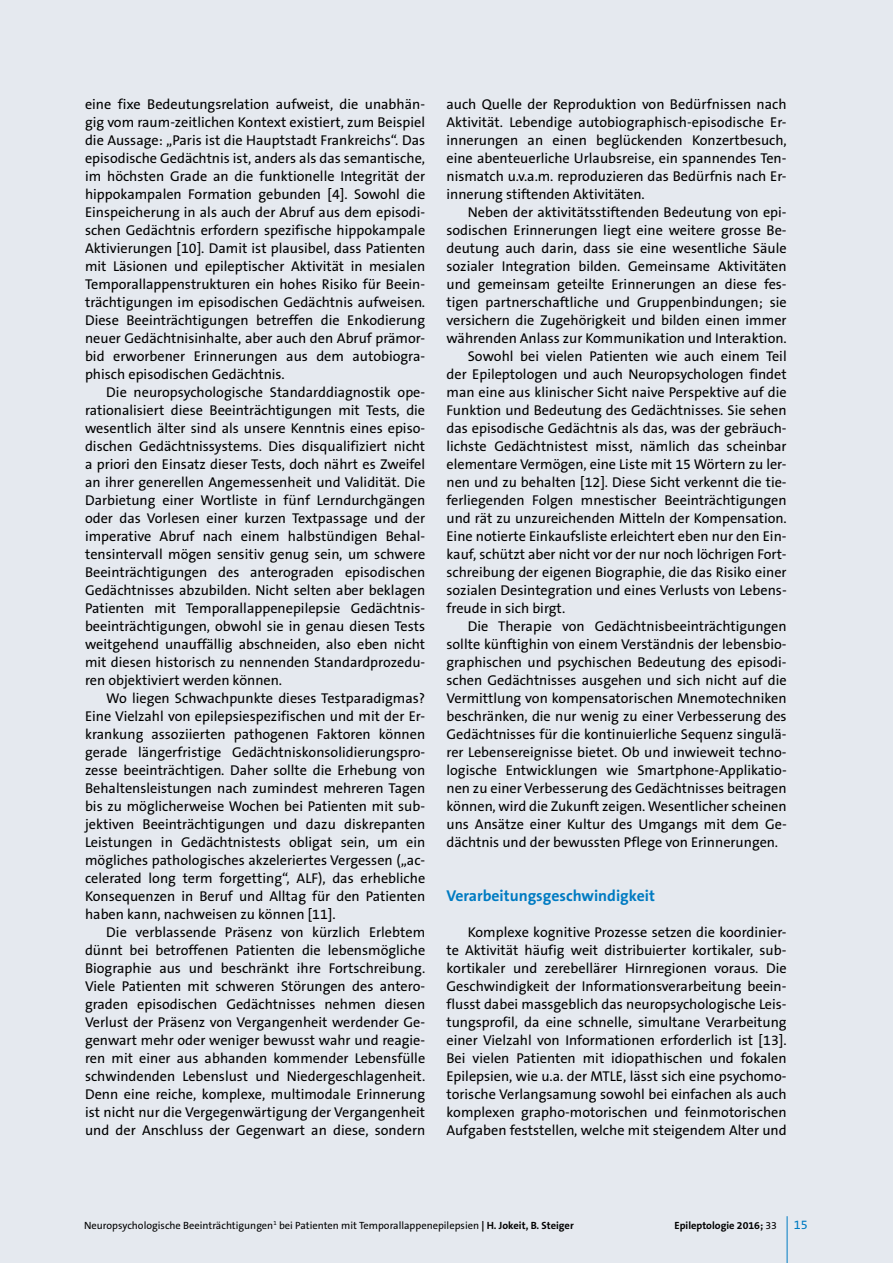
<style>
.page{position:relative;width:893px;height:1263px;background:#e5e9ef}
.page>*{position:absolute;margin:0;border:0;box-sizing:border-box;transform-origin:0 0}
.t1{font:700 15.75px "The Sans B W7";color:#007bc2}
.t2{font:14.25px/18px "The Sans B W5 Plain";color:#000;text-align:justify}
.t3{font:12.75px "The Sans B W5 Plain";color:#007bc2}
.t4{font:10.5px "The Sans B W5 Plain";color:#000}
.t5{font:700 10.5px "The Sans B W7";color:#000}
.s1{font-family:"The Sans B W7";font-weight:700}
.s2{font-family:"The Sans B W5 Plain";font-weight:400}
</style>
<div class="page">
<hr style="left:787px;top:1216px;width:1px;height:47px;background:#007bc2">
<p class="t2" style="left:85px;top:96px;width:342px">eine fixe Bedeutungsrelation aufweist, die unabhän&shy;gig vom raum-zeitlichen Kontext existiert, zum Beispiel die Aussage: „Paris ist die Hauptstadt Frankreichs“. Das episodische Gedächtnis ist, anders als das semantische, im höchsten Grade an die funktionelle Integrität der hippokampalen Formation gebunden [4]. Sowohl die Einspeicherung in als auch der Abruf aus dem episodi&shy;schen Gedächtnis erfordern spezifische hippokampale Aktivierungen [10]. Damit ist plausibel, dass Patienten mit Läsionen und epileptischer Aktivität in mesialen Temporallappenstrukturen ein hohes Risiko für Beein&shy;trächtigungen im episodischen Gedächtnis aufweisen.<br>Diese Beeinträchtigungen betreffen die Enkodierung neuer Gedächtnisinhalte, aber auch den Abruf prämor&shy;bid erworbener Erinnerungen aus dem autobiogra&shy;phisch episodischen Gedächtnis.</p>
<p class="t2" style="left:85px;top:384px;width:342px;text-indent:21px">Die neuropsychologische Standarddiagnostik ope&shy;rationalisiert diese Beeinträchtigungen mit Tests, die wesentlich älter sind als unsere Kenntnis eines episo&shy;dischen Gedächtnissystems. Dies disqualifiziert nicht a priori den Einsatz dieser Tests, doch nährt es Zweifel an ihrer generellen Angemessenheit und Validität. Die Darbietung einer Wortliste in fünf Lerndurchgängen oder das Vorlesen einer kurzen Textpassage und der imperative Abruf nach einem halbstündigen Behal&shy;tensintervall mögen sensitiv genug sein, um schwere Beeinträchtigungen des anterograden episodischen Gedächtnisses abzubilden. Nicht selten aber beklagen Patienten mit Temporallappenepilepsie Gedächtnis&shy;beeinträchtigungen, obwohl sie in genau diesen Tests weitgehend unauffällig abschneiden, also eben nicht mit diesen historisch zu nennenden Standardprozedu&shy;ren objektiviert werden können.</p>
<p class="t2" style="left:85px;top:689px;width:342px;text-indent:21px">Wo liegen Schwachpunkte dieses Testparadigmas?<br>Eine Vielzahl von epilepsiespezifischen und mit der Er&shy;krankung assoziierten pathogenen Faktoren können gerade längerfristige Gedächtniskonsolidierungspro&shy;zesse beeinträchtigen. Daher sollte die Erhebung von Behaltensleistungen nach zumindest mehreren Tagen bis zu möglicherweise Wochen bei Patienten mit sub&shy;jektiven Beeinträchtigungen und dazu diskrepanten Leistungen in Gedächtnistests obligat sein, um ein mögliches pathologisches akzeleriertes Vergessen („ac&shy;celerated long term forgetting“, ALF), das erhebliche Konsequenzen in Beruf und Alltag für den Patienten haben kann, nachweisen zu können [11].</p>
<p class="t2" style="left:85px;top:923px;width:342px;text-indent:21px">Die verblassende Präsenz von kürzlich Erlebtem dünnt bei betroffenen Patienten die lebensmögliche Biographie aus und beschränkt ihre Fortschreibung.<br>Viele Patienten mit schweren Störungen des antero&shy;graden episodischen Gedächtnisses nehmen diesen Verlust der Präsenz von Vergangenheit werdender Ge&shy;genwart mehr oder weniger bewusst wahr und reagie&shy;ren mit einer aus abhanden kommender Lebensfülle schwindenden Lebenslust und Niedergeschlagenheit.<br>Denn eine reiche, komplexe, multimodale Erinnerung ist nicht nur die Vergegenwärtigung der Vergangenheit und der Anschluss der Gegenwart an diese, sondern</p>
<p class="t2" style="left:446px;top:95px;width:342px">auch Quelle der Reproduktion von Bedürfnissen nach Aktivität. Lebendige autobiographisch-episodische Er&shy;innerungen an einen beglückenden Konzertbesuch, eine abenteuerliche Urlaubsreise, ein spannendes Ten&shy;nismatch u.v.a.m. reproduzieren das Bedürfnis nach Er&shy;innerung stiftenden Aktivitäten.</p>
<p class="t2" style="left:468px;top:203px;width:320px">Neben der aktivitätsstiftenden Bedeutung von epi-</p>
<p class="t2" style="left:446px;top:221px;width:342px">sodischen Erinnerungen liegt eine weitere grosse Be-</p>
<p class="t2" style="left:446px;top:239px;width:342px">deutung auch darin, dass sie eine wesentliche Säule</p>
<p class="t2" style="left:446px;top:257px;width:342px">sozialer Integration bilden. Gemeinsame Aktivitäten</p>
<p class="t2" style="left:446px;top:275px;width:342px">und gemeinsam geteilte Erinnerungen an diese fes-</p>
<p class="t2" style="left:446px;top:293px;width:342px">tigen partnerschaftliche und Gruppenbindungen; sie</p>
<p class="t2" style="left:446px;top:311px;width:342px">versichern die Zugehörigkeit und bilden einen immer</p>
<p class="t2" style="left:446px;top:329px;width:342px">währenden Anlass zur Kommunikation und Interaktion.</p>
<p class="t2" style="left:468px;top:347px;width:320px">Sowohl bei vielen Patienten wie auch einem Teil</p>
<p class="t2" style="left:446px;top:365px;width:342px">der Epileptologen und auch Neuropsychologen findet</p>
<p class="t2" style="left:446px;top:383px;width:342px">man eine aus klinischer Sicht naive Perspektive auf die</p>
<p class="t2" style="left:446px;top:401px;width:342px">Funktion und Bedeutung des Gedächtnisses. Sie sehen</p>
<p class="t2" style="left:446px;top:419px;width:342px">das episodische Gedächtnis als das, was der gebräuch-</p>
<p class="t2" style="left:446px;top:437px;width:342px">lichste Gedächtnistest misst, nämlich das scheinbar</p>
<p class="t2" style="left:446px;top:455px;width:342px">elementare Vermögen, eine Liste mit 15 Wörtern zu ler-</p>
<p class="t2" style="left:446px;top:473px;width:342px">nen und zu behalten [12]. Diese Sicht verkennt die tie-</p>
<p class="t2" style="left:446px;top:491px;width:342px">ferliegenden Folgen mnestischer Beeinträchtigungen</p>
<p class="t2" style="left:446px;top:509px;width:342px">und rät zu unzureichenden Mitteln der Kompensation.</p>
<p class="t2" style="left:446px;top:527px;width:342px">Eine notierte Einkaufsliste erleichtert eben nur den Ein-</p>
<p class="t2" style="left:446px;top:545px;width:342px">kauf, schützt aber nicht vor der nur noch löchrigen Fort-</p>
<p class="t2" style="left:446px;top:563px;width:342px">schreibung der eigenen Biographie, die das Risiko einer</p>
<p class="t2" style="left:446px;top:581px;width:342px">sozialen Desintegration und eines Verlusts von Lebens-</p>
<p class="t2" style="left:446px;top:599px;width:120px">freude in sich birgt.</p>
<p class="t2" style="left:468px;top:617px;width:320px">Die Therapie von Gedächtnisbeeinträchtigungen</p>
<p class="t2" style="left:446px;top:635px;width:342px">sollte künftighin von einem Verständnis der lebensbio-</p>
<p class="t2" style="left:446px;top:653px;width:342px">graphischen und psychischen Bedeutung des episodi-</p>
<p class="t2" style="left:446px;top:671px;width:342px">schen Gedächtnisses ausgehen und sich nicht auf die</p>
<p class="t2" style="left:446px;top:689px;width:342px">Vermittlung von kompensatorischen Mnemotechniken</p>
<p class="t2" style="left:446px;top:707px;width:342px">beschränken, die nur wenig zu einer Verbesserung des</p>
<p class="t2" style="left:446px;top:725px;width:342px">Gedächtnisses für die kontinuierliche Sequenz singulä-</p>
<p class="t2" style="left:446px;top:743px;width:342px">rer Lebensereignisse bietet. Ob und inwieweit techno-</p>
<p class="t2" style="left:446px;top:761px;width:342px">logische Entwicklungen wie Smartphone-Applikatio-</p>
<p class="t2" style="left:446px;top:779px;width:342px">nen zu einer Verbesserung des Gedächtnisses beitragen</p>
<p class="t2" style="left:446px;top:797px;width:342px">können, wird die Zukunft zeigen. Wesentlicher scheinen</p>
<p class="t2" style="left:446px;top:815px;width:342px">uns Ansätze einer Kultur des Umgangs mit dem Ge-</p>
<p class="t2" style="left:446px;top:833px;width:333px">dächtnis und der bewussten Pflege von Erinnerungen.</p>
<p class="t1" style="left:446px;top:886px;width:210px">Verarbeitungsgeschwindigkeit</p>
<p class="t2" style="left:446px;top:924px;width:342px;text-indent:21px">Komplexe kognitive Prozesse setzen die koordinier&shy;te Aktivität häufig weit distribuierter kortikaler, sub&shy;kortikaler und zerebellärer Hirnregionen voraus. Die Geschwindigkeit der Informationsverarbeitung beein&shy;flusst dabei massgeblich das neuropsychologische Leis&shy;tungsprofil, da eine schnelle, simultane Verarbeitung einer Vielzahl von Informationen erforderlich ist [13].<br>Bei vielen Patienten mit idiopathischen und fokalen Epilepsien, wie u.a. der MTLE, lässt sich eine psychomo&shy;torische Verlangsamung sowohl bei einfachen als auch komplexen grapho-motorischen und feinmotorischen Aufgaben feststellen, welche mit steigendem Alter und</p>
<p class="t4" style="left:84px;top:1219px;width:491px">Neuropsychologische Beeinträchtigungen<sup>1</sup> bei Patienten mit Temporallappenepilepsien <span class="s1">| H. Jokeit, B. Steiger</span></p>
<p class="t5" style="left:674px;top:1218px;width:104px">Epileptologie 2016; <span class="s2">33</span></p>
<p class="t3" style="left:794px;top:1216px;width:16px">15</p>
</div>
